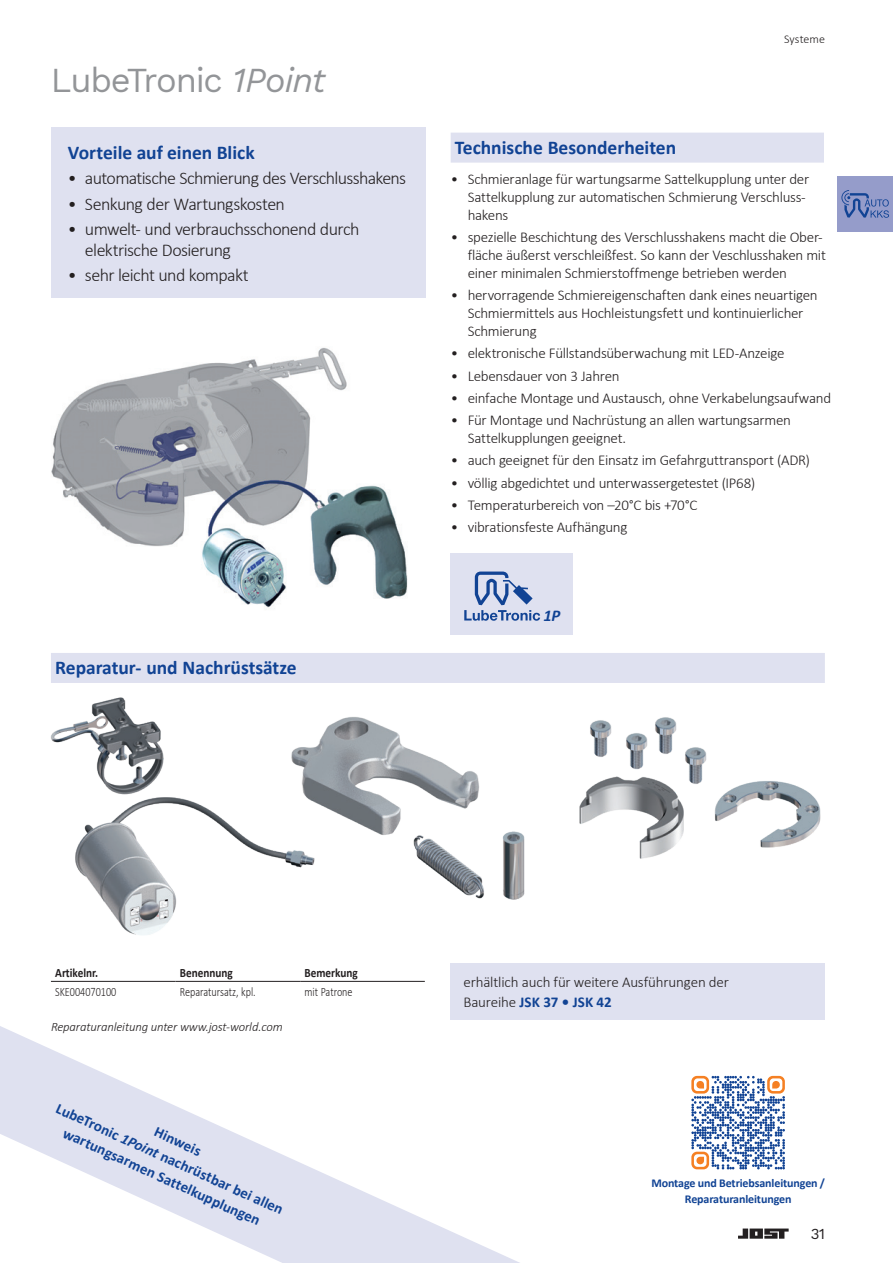
<style>
.page{position:relative;width:893px;height:1263px;background:#fff}
.page>*{position:absolute;margin:0;border:0;box-sizing:border-box;transform-origin:0 0}
.SL_inside_grau_23pt{font:34.5px "Work Sans";letter-spacing:-.04em;color:#939598}
.SL_Balken_blau_13pt{font:700 19.5px "Calibri";color:#114394}
.Copy_Calibri_Bold_13pt__Voreteile_auf_ei{font:700 19.5px "Calibri";letter-spacing:-.005em;color:#114394}
.t1{font:300 18px/21px "Calibri";letter-spacing:-.035em;color:#231f20}
.Copy_Calibri_Bold_blau{font:italic 700 16.5px "Calibri";color:#114394}
.Copy_Calibri{font:300 15px/18px "Calibri";letter-spacing:-.02em;color:#231f20}
.Copy_Calibri_Bold_blau-2{font:700 15px/19.4px "Calibri";color:#114394;text-align:center}
.t2{font:15px "Work Sans";color:#231f20}
.Hinweise{font:italic 300 12.75px "Calibri";letter-spacing:-.01em;color:#231f20}
.Tab_Inhalt_Calibri_Light_80{font:300 12.75px "Calibri";color:#231f20;scale:.8 1}
.Tab_Kopf_Calibri_Bold_88{font:700 12.75px "Calibri";color:#231f20;scale:.88 1}
.Copy_Calibri_Bold{font:700 12px/16.5px "Calibri";letter-spacing:-.01em;color:#114394;text-align:center}
.t3{font:300 12px "Calibri";color:#231f20}
.s1{font-style:italic}
.s2{font-weight:700;color:#114394}
</style>
<div class="page">
<div style="left:838px;top:176px;width:55px;height:55px;background:#959cca"></div>
<svg style="left:841px;top:190px;width:48px;height:28px"></svg>
<svg style="left:738px;top:1228px;width:51px;height:11px"></svg>
<img style="left:51px;top:347px;width:357px;height:261px">
<div style="left:451px;top:963px;width:374px;height:56px;background:#dfe1f0"></div>
<div style="left:51px;top:653px;width:774px;height:30px;background:#dfe1f0"></div>
<hr style="left:51px;top:981px;width:125px;height:1px;background:#231f20">
<hr style="left:176px;top:981px;width:124px;height:1px;background:#231f20">
<hr style="left:300px;top:981px;width:125px;height:1px;background:#231f20">
<div style="left:51px;top:128px;width:374px;height:170px;background:#dfe1f0"></div>
<div style="left:451px;top:133px;width:387px;height:30px;background:#dfe1f0"></div>
<div style="left:451px;top:553px;width:122px;height:82px;background:#dfe1f0"></div>
<svg style="left:464px;top:571px;width:76px;height:50px"></svg>
<svg style="left:0;top:1026px;width:520px;height:237px"></svg>
<img style="left:51px;top:697px;width:264px;height:238px">
<img style="left:503px;top:831px;width:22px;height:69px">
<img style="left:278px;top:697px;width:201px;height:160px">
<img style="left:408px;top:825px;width:76px;height:74px">
<img style="left:714px;top:781px;width:107px;height:67px">
<img style="left:579px;top:776px;width:105px;height:83px">
<img style="left:590px;top:720px;width:22px;height:37px">
<img style="left:617px;top:733px;width:38px;height:46px">
<img style="left:646px;top:717px;width:31px;height:46px">
<img style="left:677px;top:747px;width:38px;height:46px">
<div style="left:825px;top:128px;width:46px;height:41px;background:#fff"></div>
<svg style="left:691px;top:1076px;width:94px;height:93px"></svg>
<p class="SL_inside_grau_23pt" style="left:51px;top:54px;width:276px">LubeTronic <span class="s1">1Point</span></p>
<p class="Copy_Calibri_Bold_13pt__Voreteile_auf_ei" style="left:68px;top:139px;width:188px">Vorteile auf einen Blick</p>
<p class="t1" style="left:68px;top:168px;width:340px">• automatische Schmierung des Verschlusshakens</p>
<p class="t1" style="left:68px;top:193px;width:219px">• Senkung der Wartungskosten</p>
<p class="t1" style="left:85px;top:218px;width:276px;text-indent:-17px">• umwelt- und verbrauchsschonend durch elektrische Dosierung</p>
<p class="t1" style="left:68px;top:265px;width:182px">• sehr leicht und kompakt</p>
<p class="SL_Balken_blau_13pt" style="left:55px;top:654px;width:243px">Reparatur- und Nachrüstsätze</p>
<p class="t3" style="left:784px;top:32px;width:42px">Systeme</p>
<p class="SL_Balken_blau_13pt" style="left:455px;top:134px;width:223px">Technische Besonderheiten</p>
<p class="Copy_Calibri" style="left:468px;top:169px;width:343px;text-indent:-17px">• Schmieranlage für wartungsarme Sattelkupplung unter der<br>Sattelkupplung zur automatischen Schmierung Verschluss&shy;hakens</p>
<p class="Copy_Calibri" style="left:468px;top:228px;width:360px;text-indent:-17px">• spezielle Beschichtung des Verschlusshakens macht die Ober&shy;fläche äußerst verschleißfest. So kann der Veschlusshaken mit einer minimalen Schmierstoffmenge betrieben werden</p>
<p class="Copy_Calibri" style="left:468px;top:286px;width:352px;text-indent:-17px">• hervorragende Schmiereigenschaften dank eines neuartigen<br>Schmiermittels aus Hochleistungsfett und kontinuierlicher<br>Schmierung</p>
<p class="Copy_Calibri" style="left:451px;top:344px;width:335px">• elektronische Füllstandsüberwachung mit LED-Anzeige</p>
<p class="Copy_Calibri" style="left:451px;top:366px;width:170px">• Lebensdauer von 3 Jahren</p>
<p class="Copy_Calibri" style="left:451px;top:389px;width:382px">• einfache Montage und Austausch, ohne Verkabelungsaufwand</p>
<p class="Copy_Calibri" style="left:468px;top:411px;width:325px;text-indent:-17px">• Für Montage und Nachrüstung an allen wartungsarmen<br>Sattelkupplungen geeignet.</p>
<p class="Copy_Calibri" style="left:451px;top:451px;width:361px">• auch geeignet für den Einsatz im Gefahrguttransport (ADR)</p>
<p class="Copy_Calibri" style="left:451px;top:473px;width:306px">• völlig abgedichtet und unterwassergetestet (IP68)</p>
<p class="Copy_Calibri" style="left:451px;top:496px;width:248px">• Temperaturbereich von –20°C bis +70°C</p>
<p class="Copy_Calibri" style="left:451px;top:518px;width:178px">• vibrationsfeste Aufhängung</p>
<p class="Copy_Calibri_Bold_blau" style="left:544px;top:604px;width:18px">1P</p>
<p class="Tab_Kopf_Calibri_Bold_88" style="left:55px;top:964px;width:50px">Artikelnr.</p>
<p class="Tab_Kopf_Calibri_Bold_88" style="left:180px;top:964px;width:62px">Benennung</p>
<p class="Tab_Kopf_Calibri_Bold_88" style="left:304px;top:964px;width:62px">Bemerkung</p>
<p class="Tab_Inhalt_Calibri_Light_80" style="left:55px;top:983px;width:78px">SKE004070100</p>
<p class="Tab_Inhalt_Calibri_Light_80" style="left:180px;top:983px;width:96px">Reparatursatz, kpl.</p>
<p class="Tab_Inhalt_Calibri_Light_80" style="left:304px;top:983px;width:62px">mit Patrone</p>
<p class="Hinweise" style="left:51px;top:1018px;width:233px">Reparaturanleitung unter www.jost-world.com</p>
<p class="Copy_Calibri_Bold_blau-2" style="left:60px;top:1099px;width:249px;rotate:24deg">LubeTronic <span class="s1">1Point</span> nachrüstbar bei allen wartungsarmen Sattelkupplungen</p>
<p class="Copy_Calibri_Bold_blau-2" style="left:159px;top:1122px;width:51px;rotate:24deg">Hinweis</p>
<p class="Copy_Calibri" style="left:463px;top:972px;width:267px;line-height:19.5px">erhältlich auch für weitere Ausführungen der<br>Baureihe <span class="s2">JSK 37 • JSK 42</span></p>
<p class="Copy_Calibri_Bold" style="left:651px;top:1174px;width:175px">Montage und Betriebsanleitungen /<br>Reparaturanleitungen</p>
<p class="t2" style="left:811px;top:1222px;width:16px">31</p>
</div>
